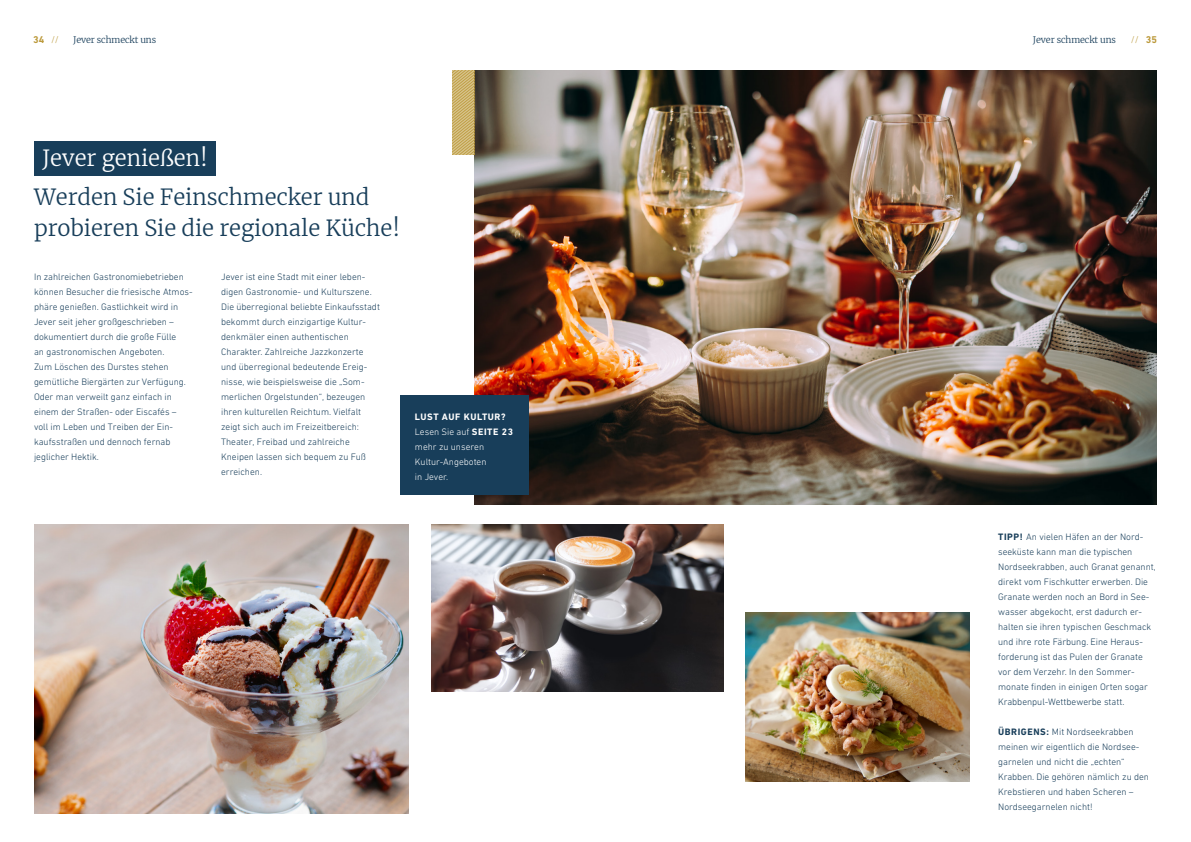
<style>
.page{position:relative;width:1191px;height:842px;background:#fff}
.page>*{position:absolute;margin:0;border:0;box-sizing:border-box;transform-origin:0 0}
.t1{font:300 22px/31px "Merriweather";color:#183e5a}
.t2{font:300 22px "Merriweather";color:#fff}
.t3{font:700 10px "DIN Next W1 G";color:#bc9a3c}
.t4{font:300 10px "DIN Next W1 G";color:#bc9a3c}
.t5{font:300 9.5px/15px "DIN Next W1 G";color:#183e5a}
.t6{font:300 9.5px/15px "DIN Next W1 G";color:#fff}
.t7{font:300 9px "Merriweather";letter-spacing:-.01em;color:#183e5a}
.s1{font-weight:300}
.s2{font-weight:700}
</style>
<div class="page">
<img style="left:475px;top:71px;width:682px;height:434px">
<div style="left:34px;top:142px;width:181px;height:34px;background:#183e5a"></div>
<svg style="left:452px;top:71px;width:23px;height:83px"></svg>
<img style="left:34px;top:524px;width:374px;height:290px">
<img style="left:431px;top:524px;width:292px;height:168px">
<div style="left:401px;top:395px;width:128px;height:99px;background:#183e5a"></div>
<img style="left:746px;top:612px;width:223px;height:169px">
<p class="t3" style="left:33px;top:33px;width:27px">34 <span class="s1">//</span></p>
<p class="t7" style="left:73px;top:33px;width:85px">Jever schmeckt uns</p>
<p class="t7" style="left:1032px;top:33px;width:85px">Jever schmeckt uns</p>
<p class="t4" style="left:1130px;top:33px;width:28px">// <span class="s2">35</span></p>
<h1 class="t2" style="left:42px;top:143px;width:167px">Jever genießen!</h1>
<h1 class="t1" style="left:34px;top:181px;width:368px">Werden Sie Feinschmecker und probieren Sie die regionale Küche!</h1>
<p class="t5" style="left:34px;top:269px;width:160px">In zahlreichen Gastronomiebetrieben können Besucher die friesische Atmos&shy;phäre genießen. Gastlichkeit wird in Jever seit jeher großgeschrieben – dokumentiert durch die große Fülle<br>an gastronomischen Angeboten.<br>Zum Löschen des Durstes stehen gemütliche Biergärten zur Verfügung.<br>Oder man verweilt ganz einfach in einem der Straßen- oder Eiscafés – voll im Leben und Treiben der Ein&shy;kaufsstraßen und dennoch fernab jeglicher Hektik.</p>
<p class="t5" style="left:221px;top:269px;width:160px">Jever ist eine Stadt mit einer leben&shy;digen Gastronomie- und Kulturszene.<br>Die überregional beliebte Einkaufsstadt bekommt durch einzigartige Kultur&shy;denkmäler einen authentischen Charakter. Zahlreiche Jazzkonzerte und überregional bedeutende Ereig&shy;nisse, wie beispielsweise die „Som&shy;merlichen Orgelstunden“, bezeugen ihren kulturellen Reichtum. Vielfalt zeigt sich auch im Freizeitbereich:<br>Theater, Freibad und zahlreiche Kneipen lassen sich bequem zu Fuß erreichen.</p>
<p class="t6" style="left:415px;top:409px;width:99px"><span class="s2">LUST AUF KULTUR?<br></span>Lesen Sie auf <span class="s2">SEITE 23 </span>mehr zu unseren<br>Kultur-Angeboten<br>in Jever.</p>
<p class="t5" style="left:998px;top:529px;width:159px"><span class="s2">TIPP!</span> An vielen Häfen an der Nord&shy;seeküste kann man die typischen Nordseekrabben, auch Granat genannt, direkt vom Fischkutter erwerben. Die Granate werden noch an Bord in See&shy;wasser abgekocht, erst dadurch er&shy;halten sie ihren typischen Geschmack und ihre rote Färbung. Eine Heraus&shy;forderung ist das Pulen der Granate vor dem Verzehr. In den Sommer&shy;monate finden in einigen Orten sogar Krabbenpul-Wettbewerbe statt.</p>
<p class="t5" style="left:998px;top:724px;width:152px"><span class="s2">ÜBRIGENS:</span> Mit Nordseekrabben meinen wir eigentlich die Nordsee&shy;garnelen und nicht die „echten“<br>Krabben. Die gehören nämlich zu den<br>Krebstieren und haben Scheren –<br>Nordseegarnelen nicht!</p>
</div>
